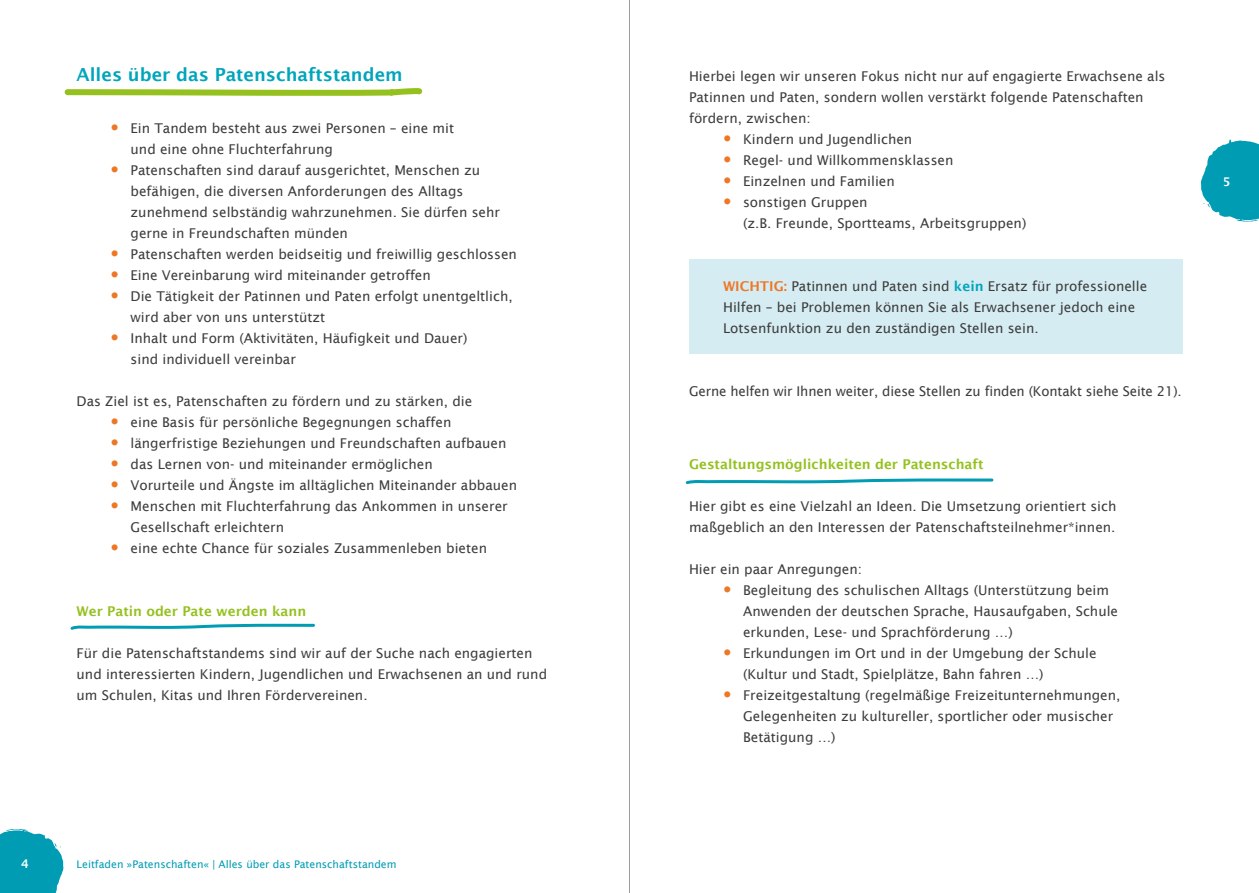
<style>
.page{position:relative;width:1259px;height:893px;background:#fff}
.page>*{position:absolute;margin:0;border:0;box-sizing:border-box;transform-origin:0 0}
.t1{font:600 18px "Lucida Sans";color:#00a5bc}
.t2{font:13.5px/21px "Lucida Sans";color:#3c3c3b}
.t3{font:600 13.5px "Lucida Sans";color:#95c11f}
.t4{font:600 12px "Lucida Sans";color:#fff}
.t5{font:10.5px "Lucida Sans";color:#009cb4}
.s1{font-family:"Arial";font-size:24px;color:#ee7726}
.s2{font-weight:600;color:#ee7726}
.s3{font-weight:600;color:#00a5bc}
</style>
<div class="page">
<svg style="left:0;top:829px;width:63px;height:64px;background:#20a8bd"></svg>
<svg style="left:1200px;top:139px;width:59px;height:83px"></svg>
<div style="left:689px;top:259px;width:493px;height:95px;background:#d5ecf2"></div>
<svg style="left:65px;top:88px;width:357px;height:8px;background:#afd057"></svg>
<svg style="left:70px;top:624px;width:245px;height:6px"></svg>
<svg style="left:685px;top:478px;width:308px;height:6px"></svg>
<hr style="left:629px;top:0;width:1px;height:893px;background:#9d9c9c">
<h1 class="t1" style="left:77px;top:64px;width:328px">Alles über das Patenschaftstandem</h1>
<p class="t2" style="left:131px;top:118px;width:325px;text-indent:-20px"><span class="s1">•</span> Ein Tandem besteht aus zwei Personen – eine mit und eine ohne Fluchterfahrung</p>
<p class="t2" style="left:131px;top:160px;width:371px;text-indent:-20px"><span class="s1">•</span> Patenschaften sind darauf ausgerichtet, Menschen zu befähigen, die diversen Anforderungen des Alltags zunehmend selbständig wahrzunehmen. Sie dürfen sehr gerne in Freundschaften münden</p>
<p class="t2" style="left:111px;top:244px;width:408px"><span class="s1">•</span> Patenschaften werden beidseitig und freiwillig geschlossen</p>
<p class="t2" style="left:111px;top:265px;width:322px"><span class="s1">•</span> Eine Vereinbarung wird miteinander getroffen</p>
<p class="t2" style="left:131px;top:286px;width:383px;text-indent:-20px"><span class="s1">•</span> Die Tätigkeit der Patinnen und Paten erfolgt unentgeltlich, wird aber von uns unterstützt</p>
<p class="t2" style="left:131px;top:328px;width:338px;text-indent:-20px"><span class="s1">•</span> Inhalt und Form (Aktivitäten, Häufigkeit und Dauer) sind individuell vereinbar</p>
<p class="t2" style="left:77px;top:391px;width:397px">Das Ziel ist es, Patenschaften zu fördern und zu stärken, die</p>
<p class="t2" style="left:111px;top:412px;width:342px"><span class="s1">•</span> eine Basis für persönliche Begegnungen schaffen</p>
<p class="t2" style="left:111px;top:433px;width:397px"><span class="s1">•</span> längerfristige Beziehungen und Freundschaften aufbauen</p>
<p class="t2" style="left:111px;top:454px;width:324px"><span class="s1">•</span> das Lernen von- und miteinander ermöglichen</p>
<p class="t2" style="left:111px;top:475px;width:408px"><span class="s1">•</span> Vorurteile und Ängste im alltäglichen Miteinander abbauen</p>
<p class="t2" style="left:131px;top:496px;width:379px;text-indent:-20px"><span class="s1">•</span> Menschen mit Fluchterfahrung das Ankommen in unserer<br>Gesellschaft erleichtern</p>
<p class="t2" style="left:111px;top:538px;width:378px"><span class="s1">•</span> eine echte Chance für soziales Zusammenleben bieten</p>
<p class="t3" style="left:77px;top:604px;width:231px">Wer Patin oder Pate werden kann</p>
<p class="t2" style="left:77px;top:643px;width:472px">Für die Patenschaftstandems sind wir auf der Suche nach engagierten und interessierten Kindern, Jugendlichen und Erwachsenen an und rund um Schulen, Kitas und Ihren Fördervereinen.</p>
<p class="t4" style="left:21px;top:857px;width:9px">4</p>
<p class="t5" style="left:77px;top:858px;width:321px">Leitfaden »Patenschaften« | Alles über das Patenschaftstandem</p>
<p class="t2" style="left:689px;top:65px;width:478px">Hierbei legen wir unseren Fokus nicht nur auf engagierte Erwachsene als<br>Patinnen und Paten, sondern wollen verstärkt folgende Patenschaften fördern, zwischen:</p>
<p class="t2" style="left:723px;top:128px;width:191px"><span class="s1">•</span> Kindern und Jugendlichen</p>
<p class="t2" style="left:723px;top:149px;width:232px"><span class="s1">•</span> Regel- und Willkommensklassen</p>
<p class="t2" style="left:723px;top:170px;width:173px"><span class="s1">•</span> Einzelnen und Familien</p>
<p class="t2" style="left:743px;top:191px;width:285px;text-indent:-20px"><span class="s1">•</span> sonstigen Gruppen<br>(z.B. Freunde, Sportteams, Arbeitsgruppen)</p>
<p class="t2" style="left:723px;top:275px;width:426px"><span class="s2">WICHTIG:</span> Patinnen und Paten sind <span class="s3">kein</span> Ersatz für professionelle<br>Hilfen – bei Problemen können Sie als Erwachsener jedoch eine<br>Lotsenfunktion zu den zuständigen Stellen sein.</p>
<p class="t2" style="left:689px;top:380px;width:494px">Gerne helfen wir Ihnen weiter, diese Stellen zu finden (Kontakt siehe Seite 21).</p>
<p class="t3" style="left:689px;top:457px;width:296px">Gestaltungsmöglichkeiten der Patenschaft</p>
<p class="t2" style="left:689px;top:496px;width:429px">Hier gibt es eine Vielzahl an Ideen. Die Umsetzung orientiert sich maß geblich an den Interessen der Patenschaftsteilnehmer*innen.</p>
<p class="t2" style="left:689px;top:559px;width:174px">Hier ein paar Anregungen:</p>
<p class="t2" style="left:743px;top:580px;width:376px;text-indent:-20px"><span class="s1">•</span> Begleitung des schulischen Alltags (Unterstützung beim<br>Anwenden der deutschen Sprache, Hausaufgaben, Schule erkunden, Lese- und Sprachförderung …)</p>
<p class="t2" style="left:743px;top:643px;width:355px;text-indent:-20px"><span class="s1">•</span> Erkundungen im Ort und in der Umgebung der Schule (Kultur und Stadt, Spielplätze, Bahn fahren …)</p>
<p class="t2" style="left:743px;top:685px;width:379px;text-indent:-20px"><span class="s1">•</span> Freizeitgestaltung (regelmäßige Freizeitunternehmungen,<br>Gelegenheiten zu kultureller, sportlicher oder musischer<br>Betätigung …)</p>
<p class="t4" style="left:1222px;top:174px;width:9px">5</p>
</div>
